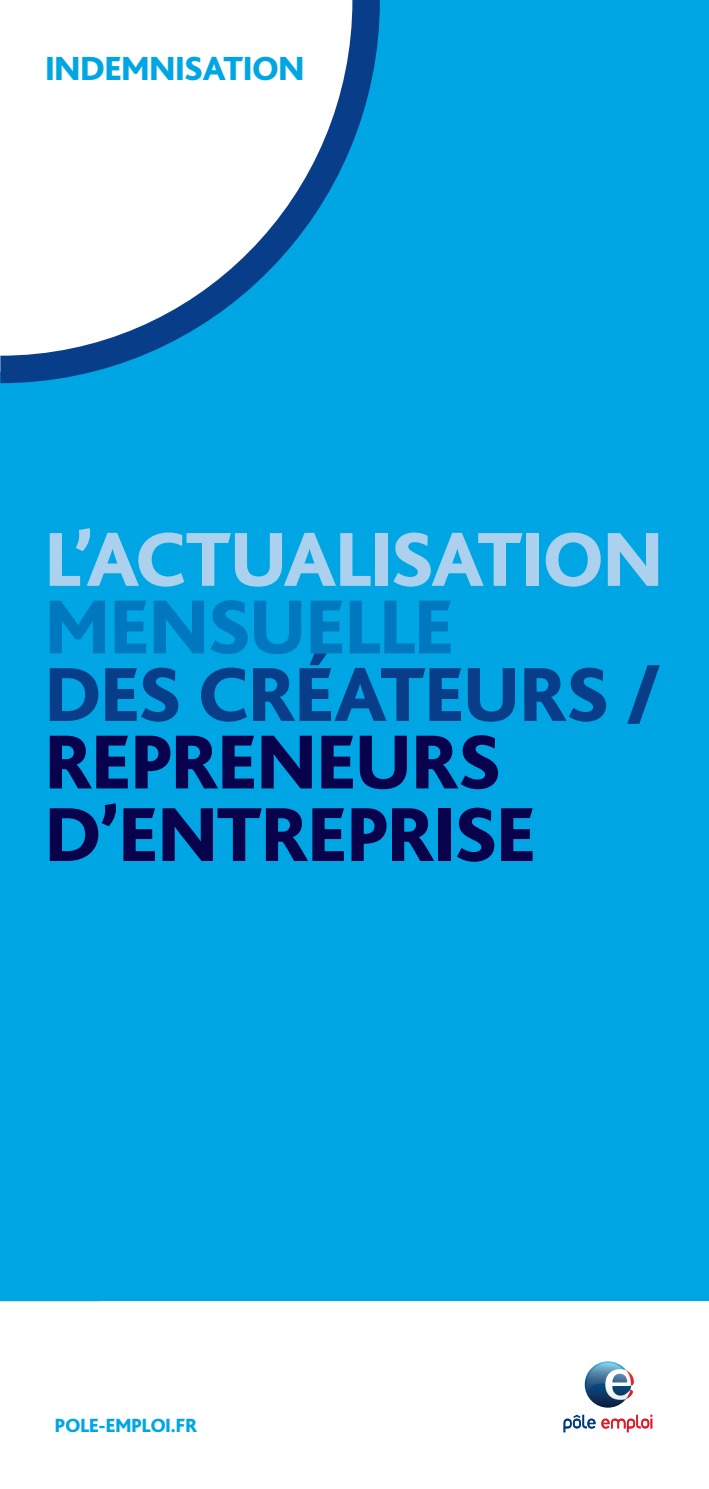
<style>
.page{position:relative;width:709px;height:1489px;background:#fff}
.page>*{position:absolute;margin:0;border:0;box-sizing:border-box;transform-origin:0 0}
.TITRE_DU_DOCUMENT{font:800 80px/69.2px "Bliss";color:#08014c}
.TITRE_DU_DOCUMENT-2{font:800 80px "Bliss";letter-spacing:-.005em;color:#acd1ee}
.RUBRIQUE{font:800 35px "Bliss";color:#00a6e4}
.t1{font:800 20px "Bliss";color:#00a6e4}
.s1{color:#0078c0}
.s2{color:#083e89}
</style>
<div class="page">
<div style="left:0;top:0;width:709px;height:1300px;background:#00a6e4"></div>
<svg style="left:0;top:0;width:393px;height:397px"></svg>
<svg style="left:584px;top:1361px;width:47px;height:46px"></svg>
<svg style="left:586px;top:1362px;width:48px;height:37px"></svg>
<svg style="left:563px;top:1414px;width:32px;height:17px"></svg>
<svg style="left:601px;top:1414px;width:51px;height:17px"></svg>
<hr style="left:0;top:1298px;width:99px;height:2px;background:#00a6e4">
<p class="RUBRIQUE" style="left:45px;top:50px;width:260px">INDEMNISATION</p>
<p class="TITRE_DU_DOCUMENT-2" style="left:45px;top:518px;width:618px">L’ACTUALISATION</p>
<p class="TITRE_DU_DOCUMENT" style="left:45px;top:594px;width:616px"><span class="s1">MENSUELLE<br></span><span class="s2">DES CRÉATEURS /<br></span>REPRENEURS<br>D’ENTREPRISE</p>
<p class="t1" style="left:55px;top:1415px;width:144px">POLE-EMPLOI.FR</p>
</div>
